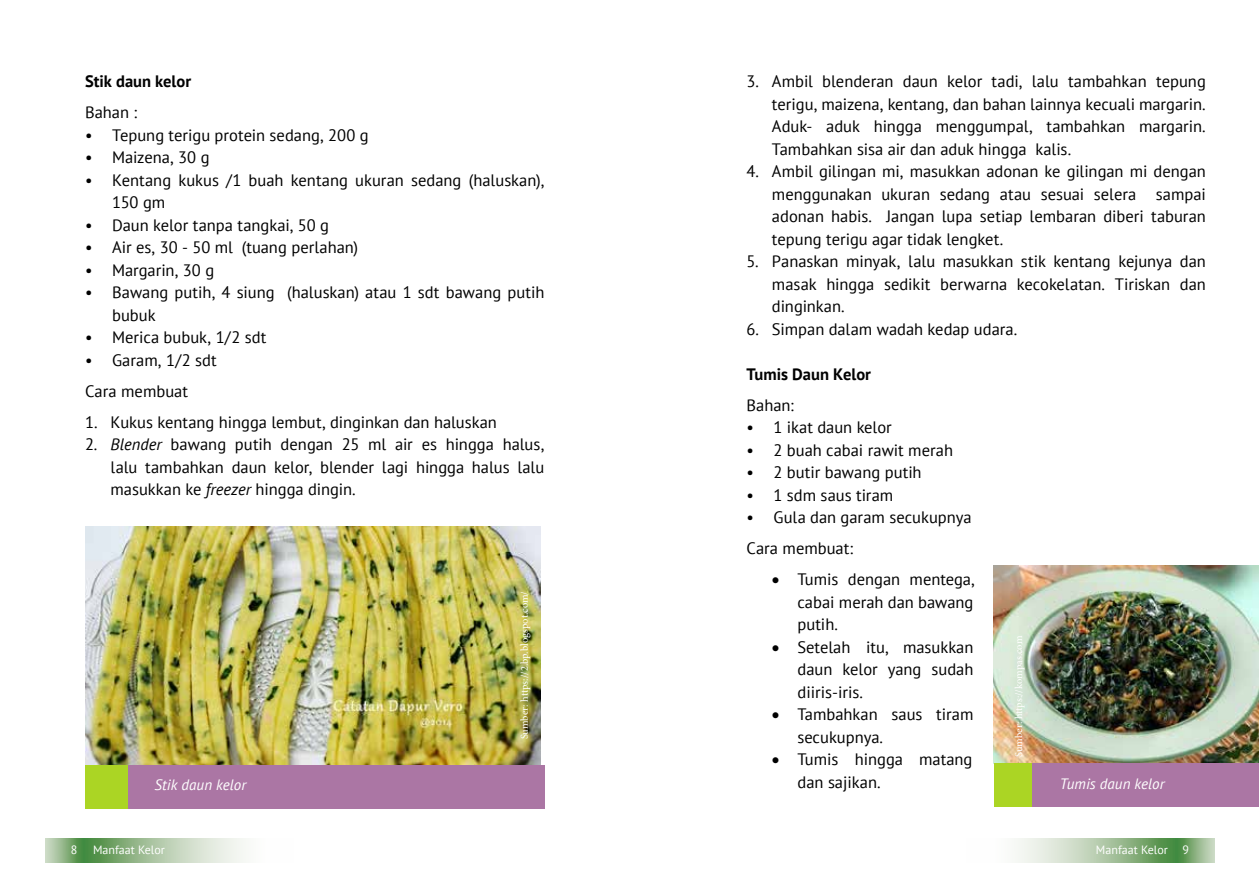
<style>
.page{position:relative;width:1259px;height:893px;background:#fff}
.page>*{position:absolute;margin:0;border:0;box-sizing:border-box;transform-origin:0 0}
.t1{font:16.5px/22.5px "PT Sans";color:#000}
.t2{font:700 16.5px "PT Sans";color:#000}
.t3{font:italic 15px "PT Sans";letter-spacing:.005em;color:#fff}
.t4{font:12px "PT Sans";color:#fff}
.t5{font:10.5px "Minion Pro";letter-spacing:-.005em;color:#fff}
.s1{font-style:italic}
</style>
<div class="page">
<img style="left:85px;top:526px;width:455px;height:239px">
<div style="left:85px;top:765px;width:459px;height:43px;background:#ab76a4"></div>
<div style="left:85px;top:765px;width:43px;height:43px;background:#abd524"></div>
<img style="left:993px;top:566px;width:266px;height:198px">
<div style="left:1012px;top:764px;width:247px;height:43px;background:#ab76a4"></div>
<div style="left:993px;top:764px;width:38px;height:43px;background:#abd524"></div>
<div style="left:1174px;top:838px;width:40px;height:24px;background:linear-gradient(to right,#35812e,#cdd9c3)"></div>
<div style="left:45px;top:838px;width:40px;height:24px;background:linear-gradient(to right,#d8dfce,#408738)"></div>
<svg style="left:1016px;top:838px;width:158px;height:24px;background:#afc9a8"></svg>
<svg style="left:85px;top:838px;width:160px;height:24px;background:#aec8a7"></svg>
<p class="t2" style="left:85px;top:70px;width:108px">Stik daun kelor</p>
<p class="t1" style="left:85px;top:101px;width:54px">Bahan :</p>
<p class="t1" style="left:85px;top:123px;width:285px">• Tepung terigu protein sedang, 200 g</p>
<p class="t1" style="left:85px;top:146px;width:126px">• Maizena, 30 g</p>
<p class="t1" style="left:112px;top:168px;width:434px;text-indent:-27px">• Kentang kukus /1 buah kentang ukuran sedang (haluskan),<br>150 gm</p>
<p class="t1" style="left:85px;top:213px;width:245px">• Daun kelor tanpa tangkai, 50 g</p>
<p class="t1" style="left:85px;top:236px;width:275px">• Air es, 30 - 50 ml (tuang perlahan)</p>
<p class="t1" style="left:85px;top:258px;width:131px">• Margarin, 30 g</p>
<p class="t1" style="left:112px;top:281px;width:434px;text-indent:-27px">• Bawang putih, 4 siung (haluskan) atau 1 sdt bawang putih bubuk</p>
<p class="t1" style="left:85px;top:326px;width:183px">• Merica bubuk, 1/2 sdt</p>
<p class="t1" style="left:85px;top:344px;width:133px;line-height:31px">• Garam, 1/2 sdt<br>Cara membuat</p>
<p class="t1" style="left:85px;top:410px;width:413px">1. Kukus kentang hingga lembut, dinginkan dan haluskan</p>
<p class="t1" style="left:111px;top:433px;width:435px;text-align:justify;text-indent:-26px">2. <span class="s1">Blender</span> bawang putih dengan 25 ml air es hingga halus, lalu tambahkan daun kelor, blender lagi hingga halus lalu masukkan ke <span class="s1">freezer</span> hingga dingin.</p>
<p class="t1" style="left:772px;top:70px;width:435px;text-align:justify;text-indent:-26px">3. Ambil blenderan daun kelor tadi, lalu tambahkan tepung terigu, maizena, kentang, dan bahan lainnya kecuali margarin.<br>Aduk- aduk hingga menggumpal, tambahkan margarin.<br>Tambahkan sisa air dan aduk hingga kalis.</p>
<p class="t1" style="left:772px;top:160px;width:435px;text-align:justify;text-indent:-26px">4. Ambil gilingan mi, masukkan adonan ke gilingan mi dengan menggunakan ukuran sedang atau sesuai selera sampai adonan habis. Jangan lupa setiap lembaran diberi taburan tepung terigu agar tidak lengket.</p>
<p class="t1" style="left:772px;top:250px;width:435px;text-align:justify;text-indent:-26px">5. Panaskan minyak, lalu masukkan stik kentang kejunya dan masak hingga sedikit berwarna kecokelatan. Tiriskan dan dinginkan.</p>
<p class="t1" style="left:746px;top:317px;width:272px">6. Simpan dalam wadah kedap udara.</p>
<p class="t2" style="left:746px;top:363px;width:126px">Tumis Daun Kelor</p>
<p class="t1" style="left:746px;top:393px;width:49px">Bahan:</p>
<p class="t1" style="left:746px;top:416px;width:147px">• 1 ikat daun kelor</p>
<p class="t1" style="left:746px;top:438px;width:208px">• 2 buah cabai rawit merah</p>
<p class="t1" style="left:746px;top:461px;width:177px">• 2 butir bawang putih</p>
<p class="t1" style="left:746px;top:483px;width:148px">• 1 sdm saus tiram</p>
<p class="t1" style="left:746px;top:502px;width:227px;line-height:31px">• Gula dan garam secukupnya<br>Cara membuat:</p>
<p class="t1" style="left:797px;top:568px;width:179px;text-align:justify;text-indent:-26px">• Tumis dengan mentega, cabai merah dan bawang putih.</p>
<p class="t1" style="left:797px;top:635px;width:177px;text-align:justify;text-indent:-26px">• Setelah itu, masukkan daun kelor yang sudah diiris-iris.</p>
<p class="t1" style="left:797px;top:703px;width:177px;text-indent:-26px">• Tambahkan saus tiram secukupnya.</p>
<p class="t1" style="left:797px;top:748px;width:176px;text-indent:-26px">• Tumis hingga matang dan sajikan.</p>
<p class="t5" style="left:517px;top:739px;width:150px;rotate:-90deg">Sumber: https://2.bp.blogspot.com/</p>
<p class="t5" style="left:1012px;top:757px;width:123px;rotate:-90deg">Sumber: https://kompas.com</p>
<p class="t3" style="left:154px;top:775px;width:93px">Stik daun kelor</p>
<p class="t3" style="left:1060px;top:774px;width:106px">Tumis daun kelor</p>
<p class="t4" style="left:71px;top:842px;width:8px">8</p>
<p class="t4" style="left:93px;top:842px;width:73px">Manfaat Kelor</p>
<p class="t4" style="left:1096px;top:842px;width:94px">Manfaat Kelor 9</p>
</div>
